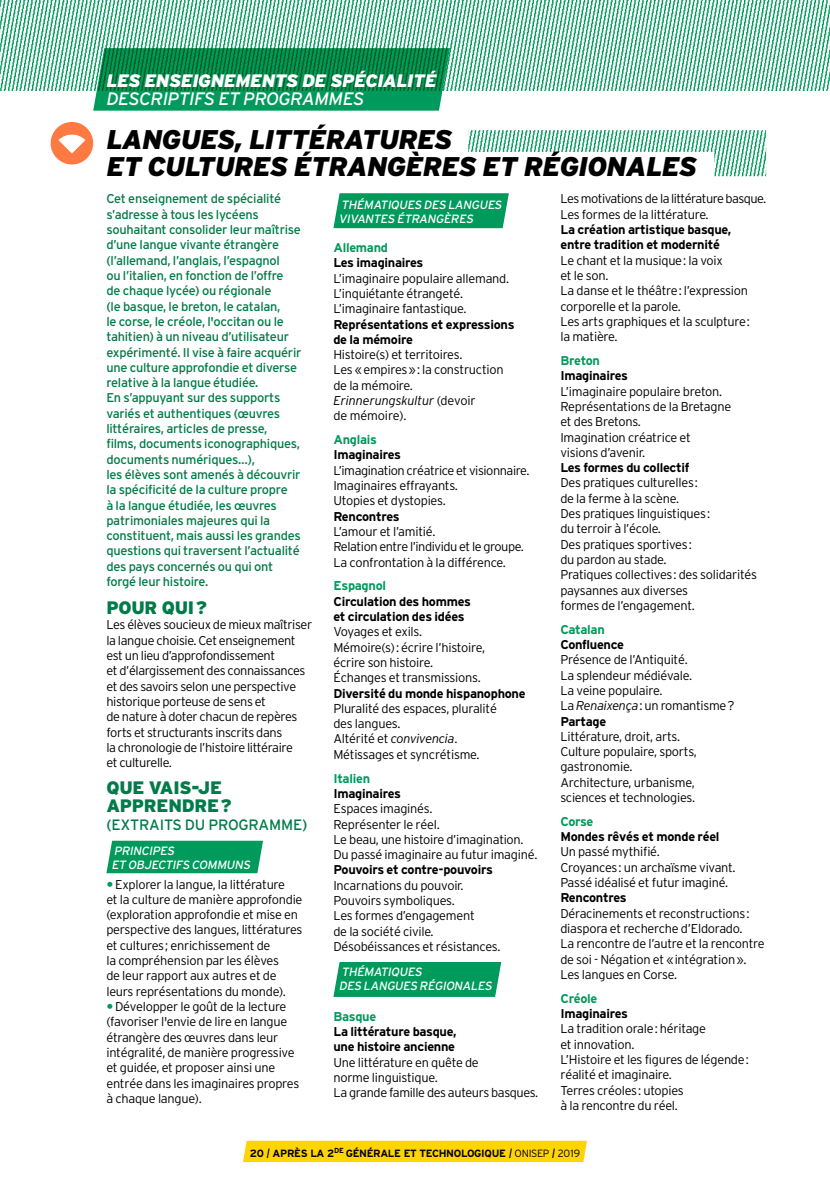
<style>
.page{position:relative;width:830px;height:1191px;background:#fff}
.page>*{position:absolute;margin:0;border:0;box-sizing:border-box;transform-origin:0 0}
.t1{font:italic 900 27px/27px "Interstate";letter-spacing:-.025em;color:#000}
.t2{font:900 18px/18px "Interstate";letter-spacing:-.015em;color:#007b49}
.t3{font:italic 900 18px "Interstate";letter-spacing:-.025em;color:#fff}
.t4{font:italic 18px "Interstate";letter-spacing:-.02em;color:#fff}
.t5{font:15px "Interstate";letter-spacing:-.01em;color:#007b49}
.t6{font:300 12.75px/15.3px "Interstate";letter-spacing:-.02em;color:#000}
.t7{font:12.75px/15.3px "Interstate";letter-spacing:-.02em;color:#007b49}
.t8{font:700 12.75px/15.3px "Interstate";letter-spacing:-.02em;color:#000}
.t9{font:300 12.75px/15.3px "Interstate";letter-spacing:-.04em;color:#000}
.t10{font:700 12.75px "Interstate";letter-spacing:-.02em;color:#009a5d}
.t11{font:italic 12px/14.4px "Interstate";color:#fff}
.t12{font:700 10.5px "Interstate";letter-spacing:-.03em;color:#000}
.s1{font-style:italic}
.s2{font-weight:700}
.s3{font-weight:300;font-style:italic;font-size:13.5px}
.s4{font-weight:300}
</style>
<div class="page">
<svg style="left:106px;top:840px;width:157px;height:33px;background:#0fa066"></svg>
<div style="left:333px;top:193px;width:175px;height:35px;background:#009a5d"></div>
<svg style="left:333px;top:962px;width:168px;height:35px;background:#0a9d63"></svg>
<img style="left:468px;top:130px;width:297px;height:46px">
<img style="left:0;top:0;width:829px;height:90px">
<svg style="left:93px;top:48px;width:356px;height:63px;background:#078d51"></svg>
<div style="left:51px;top:122px;width:42px;height:42px;background:#ff7943;border-radius:50%"></div>
<svg style="left:58px;top:134px;width:27px;height:19px"></svg>
<div style="left:243px;top:1140px;width:344px;height:22px;background:#ffd500"></div>
<h2 class="t3" style="left:106px;top:70px;width:331px">LES ENSEIGNEMENTS DE SPÉCIALITÉ</h2>
<h2 class="t4" style="left:106px;top:88px;width:259px">DESCRIPTIFS ET PROGRAMMES</h2>
<h1 class="t1" style="left:106px;top:126px;width:592px">LANGUES, LITTÉRATURES<br>ET CULTURES ÉTRANGÈRES ET RÉGIONALES</h1>
<p class="t7" style="left:106px;top:191px;width:196px">Cet enseignement de spécialité s’adresse à tous les lycéens souhaitant consolider leur maîtrise d’une langue vivante étrangère (l’allemand, l’anglais, l’espagnol<br>ou l’italien, en fonction de l’offre<br>de chaque lycée) ou régionale<br>(le basque, le breton, le catalan,<br>le corse, le créole, l'occitan ou le tahitien) à un niveau d’utilisateur expérimenté. Il vise à faire acquérir une culture approfondie et diverse relative à la langue étudiée.<br>En s’appuyant sur des supports variés et authentiques (œuvres littéraires, articles de presse,<br>films, documents iconographiques, documents numériques…),<br>les élèves sont amenés à découvrir la spécificité de la culture propre<br>à la langue étudiée, les œuvres patrimoniales majeures qui la constituent, mais aussi les grandes questions qui traversent l’actualité des pays concernés ou qui ont forgé leur histoire.</p>
<h2 class="t2" style="left:106px;top:598px;width:102px">POUR QUI?</h2>
<p class="t6" style="left:106px;top:617px;width:207px">Les élèves soucieux de mieux maîtriser la langue choisie. Cet enseignement est un lieu d’approfondissement<br>et d’élargissement des connaissances et des savoirs selon une perspective historique porteuse de sens et<br>de nature à doter chacun de repères forts et structurants inscrits dans<br>la chronologie de l’histoire littéraire<br>et culturelle.</p>
<h2 class="t2" style="left:106px;top:778px;width:127px">QUE VAIS-JE<br>APPRENDRE?</h2>
<p class="t5" style="left:106px;top:815px;width:202px">(EXTRAITS DU PROGRAMME)</p>
<p class="t11" style="left:111px;top:843px;width:143px">PRINCIPES<br>ET OBJECTIFS COMMUNS</p>
<p class="t6" style="left:106px;top:876px;width:197px;text-indent:9px">Explorer la langue, la littérature<br>et la culture de manière approfondie (exploration approfondie et mise en perspective des langues, littératures et cultures; enrichissement de<br>la compréhension par les élèves<br>de leur rapport aux autres et de leurs représentations du monde).</p>
<p class="t6" style="left:106px;top:998px;width:194px;text-indent:9px">Développer le goût de la lecture (favoriser l'envie de lire en langue étrangère des œuvres dans leur intégralité, de manière progressive et guidée, et proposer ainsi une entrée dans les imaginaires propres à chaque langue).</p>
<p class="t11" style="left:338px;top:197px;width:167px">THÉMATIQUES DES LANGUES<br>VIVANTES ÉTRANGÈRES</p>
<p class="t10" style="left:333px;top:240px;width:56px">Allemand</p>
<p class="t8" style="left:333px;top:255px;width:91px">Les imaginaires</p>
<p class="t6" style="left:333px;top:270px;width:177px">L’imaginaire populaire allemand.<br>L’inquiétante étrangeté.<br>L’imaginaire fantastique.</p>
<p class="t8" style="left:333px;top:316px;width:183px">Représentations et expressions de la mémoire</p>
<p class="t6" style="left:333px;top:347px;width:172px">Histoire(s) et territoires.<br>Les «empires»: la construction de la mémoire.<br><span class="s1">Erinnerungskultur</span> (devoir<br>de mémoire).</p>
<p class="t10" style="left:333px;top:432px;width:45px">Anglais</p>
<p class="t8" style="left:333px;top:447px;width:69px">Imaginaires</p>
<p class="t6" style="left:333px;top:462px;width:197px">L’imagination créatrice et visionnaire.<br>Imaginaires effrayants.<br>Utopies et dystopies.</p>
<p class="t8" style="left:333px;top:508px;width:68px">Rencontres</p>
<p class="t6" style="left:333px;top:524px;width:192px">L’amour et l’amitié.<br>Relation entre l’individu et le groupe.<br>La confrontation à la différence.</p>
<p class="t10" style="left:333px;top:578px;width:54px">Espagnol</p>
<p class="t8" style="left:333px;top:593px;width:139px">Circulation des hommes et circulation des idées</p>
<p class="t6" style="left:333px;top:624px;width:153px">Voyages et exils.<br>Mémoire(s): écrire l’histoire, écrire son histoire.<br>Échanges et transmissions.</p>
<p class="t8" style="left:333px;top:685px;width:194px">Diversité du monde hispanophone</p>
<p class="t6" style="left:333px;top:700px;width:165px">Pluralité des espaces, pluralité des langues.<br>Altérité et <span class="s1">convivencia</span>.<br>Métissages et syncrétisme.</p>
<p class="t10" style="left:333px;top:770px;width:38px">Italien</p>
<p class="t8" style="left:333px;top:785px;width:69px">Imaginaires</p>
<p class="t6" style="left:333px;top:801px;width:205px">Espaces imaginés.<br>Représenter le réel.<br>Le beau, une histoire d’imagination.<br>Du passé imaginaire au futur imaginé.</p>
<p class="t8" style="left:333px;top:862px;width:161px">Pouvoirs et contre-pouvoirs</p>
<p class="t6" style="left:333px;top:877px;width:168px">Incarnations du pouvoir.<br>Pouvoirs symboliques.<br>Les formes d’engagement<br>de la société civile.<br>Désobéissances et résistances.</p>
<p class="t11" style="left:338px;top:964px;width:157px">THÉMATIQUES<br>DES LANGUES RÉGIONALES</p>
<p class="t10" style="left:333px;top:1008px;width:44px">Basque</p>
<p class="t8" style="left:333px;top:1023px;width:124px">La littérature basque, une histoire ancienne</p>
<p class="t6" style="left:333px;top:1054px;width:206px">Une littérature en quête de<br>norme linguistique.<br>La grande famille des auteurs basques.</p>
<p class="t9" style="left:560px;top:191px;width:207px">Les motivations de la littérature basque.<br>Les formes de la littérature.</p>
<p class="t8" style="left:560px;top:222px;width:172px">La création artistique basque, entre tradition et modernité</p>
<p class="t6" style="left:560px;top:252px;width:191px">Le chant et la musique: la voix<br>et le son.<br>La danse et le théâtre: l’expression corporelle et la parole.<br>Les arts graphiques et la sculpture: la matière.</p>
<p class="t10" style="left:560px;top:353px;width:41px">Breton</p>
<p class="t8" style="left:560px;top:368px;width:69px">Imaginaires</p>
<p class="t6" style="left:560px;top:383px;width:172px">L’imaginaire populaire breton.<br>Représentations de la Bretagne et des Bretons.<br>Imagination créatrice et visions d’avenir.</p>
<p class="t8" style="left:560px;top:460px;width:131px">Les formes du collectif</p>
<p class="t6" style="left:560px;top:475px;width:198px">Des pratiques culturelles:<br>de la ferme à la scène.<br>Des pratiques linguistiques:<br>du terroir à l’école.<br>Des pratiques sportives:<br>du pardon au stade.<br>Pratiques collectives: des solidarités paysannes aux diverses<br>formes de l’engagement.</p>
<p class="t10" style="left:560px;top:621px;width:46px">Catalan</p>
<p class="t8" style="left:560px;top:637px;width:65px">Confluence</p>
<p class="t6" style="left:560px;top:652px;width:176px">Présence de l’Antiquité.<br>La splendeur médiévale.<br>La veine populaire.<br>La <span class="s1">Renaixença</span>: un romantisme?<br><span class="s2">Partage</span></p>
<p class="t6" style="left:560px;top:728px;width:138px">Littérature, droit, arts.<br>Culture populaire, sports, gastronomie.<br>Architecture, urbanisme, sciences et technologies.</p>
<p class="t10" style="left:560px;top:813px;width:35px">Corse</p>
<p class="t8" style="left:560px;top:829px;width:160px">Mondes rêvés et monde réel</p>
<p class="t6" style="left:560px;top:844px;width:177px">Un passé mythifié.<br>Croyances: un archaïsme vivant.<br>Passé idéalisé et futur imaginé.</p>
<p class="t8" style="left:560px;top:890px;width:68px">Rencontres</p>
<p class="t6" style="left:560px;top:905px;width:206px">Déracinements et reconstructions: diaspora et recherche d’Eldorado.<br>La rencontre de l’autre et la rencontre de soi - Négation et «intégration».<br>Les langues en Corse.</p>
<p class="t10" style="left:560px;top:990px;width:38px">Créole</p>
<p class="t8" style="left:560px;top:1005px;width:69px">Imaginaires</p>
<p class="t6" style="left:560px;top:1021px;width:190px">La tradition orale: héritage<br>et innovation.<br>L’Histoire et les figures de légende: réalité et imaginaire.<br>Terres créoles: utopies<br>à la rencontre du réel.</p>
<p class="t12" style="left:249px;top:1146px;width:332px">20 <span class="s3">I</span> APRÈS LA 2<sup>DE</sup> GÉNÉRALE ET TECHNOLOGIQUE <span class="s3">I</span> <span class="s4">ONISEP</span> <span class="s3">I</span> <span class="s4">2019</span></p>
</div>
